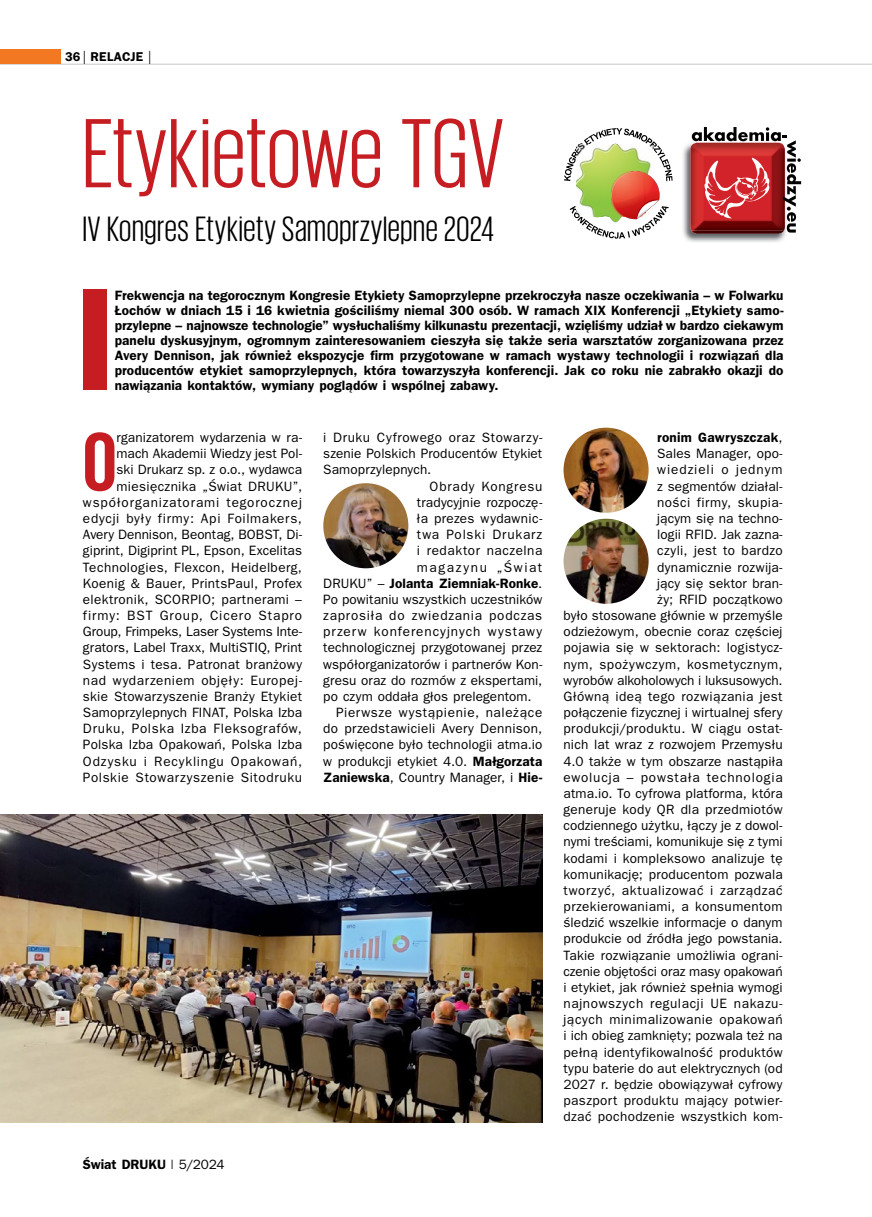
<style>
.page{position:relative;width:872px;height:1217px;background:#fff}
.page>*{position:absolute;margin:0;border:0;box-sizing:border-box;transform-origin:0 0}
.t1{font:100.5px "Giorgio Sans";letter-spacing:.005em;color:#c61d23}
.t2{font:700 85.05px "Giorgio Sans";color:#c61d23}
.t3{font:36px "Giorgio Sans";letter-spacing:.02em;color:#000}
.t4{font:13.5px/16.2px "Frankfurt Gothic";letter-spacing:.02em;color:#000;text-align:right}
.t5{font:700 13.5px/15px "Frankfurt Gothic";letter-spacing:.01em;color:#000;text-align:justify}
.t6{font:13.5px "Frankfurt Gothic";letter-spacing:.06em;color:#000}
.t7{font:13.5px "Frankfurt Gothic";letter-spacing:.045em;color:#000}
.t8{font:13.5px "Frankfurt Gothic";letter-spacing:.07em;color:#000}
.t9{font:13.5px "Frankfurt Gothic";letter-spacing:.05em;color:#000}
.t10{font:13.5px "Frankfurt Gothic";letter-spacing:.04em;color:#000}
.t11{font:13.5px "Frankfurt Gothic";letter-spacing:.125em;color:#000}
.t12{font:700 12.75px "Frankfurt Gothic";letter-spacing:.015em;color:#000}
.s1{font-weight:400;font-size:19.2px}
.s2{font-weight:400}
.s3{font-weight:700}
</style>
<div class="page">
<img style="left:323px;top:483px;width:85px;height:85px;border-radius:43px">
<img style="left:563px;top:427px;width:85px;height:85px;border-radius:43px">
<img style="left:563px;top:518px;width:85px;height:85px;border-radius:43px">
<img style="left:683px;top:144px;width:103px;height:98px">
<img style="left:690px;top:143px;width:95px;height:91px">
<svg style="left:692px;top:127px;width:109px;height:105px"></svg>
<div style="left:83px;top:289px;width:23px;height:100px;background:#c61d23"></div>
<svg style="left:564px;top:128px;width:108px;height:110px"></svg>
<img style="left:0;top:814px;width:542px;height:308px">
<hr style="left:0;top:64px;width:872px;height:1px;background:#c7c8ca">
<div style="left:0;top:49px;width:61px;height:15px;background:#f27921"></div>
<p class="t12" style="left:65px;top:49px;width:88px">36 <span class="s1">|</span> RELACJE <span class="s1">|</span></p>
<h1 class="t1" style="left:83px;top:105px;width:422px">Etykietowe TGV</h1>
<h3 class="t3" style="left:83px;top:212px;width:412px">IV Kongres Etykiety Samoprzylepne 2024</h3>
<p class="t5" style="left:115px;top:287px;width:670px">Frekwencja na tegorocznym Kongresie Etykiety Samoprzylepne przekroczyła nasze oczekiwania – w Folwarku Łochów w dniach 15 i 16 kwietnia gościliśmy niemal 300 osób. W ramach XIX Konferencji „Etykiety samo&shy;przylepne – najnowsze technologie” wysłuchaliśmy kilkunastu prezentacji, wzięliśmy udział w bardzo ciekawym panelu dyskusyjnym, ogromnym zainteresowaniem cieszyła się także seria warsztatów zorganizowana przez Avery Dennison, jak również ekspozycje firm przygotowane w ramach wystawy technologii i rozwiązań dla producentów etykiet samoprzylepnych, która towarzyszyła konferencji. Jak co roku nie zabrakło okazji do nawiązania kontaktów, wymiany poglądów i wspólnej zabawy.</p>
<h2 class="t2" style="left:83px;top:419px;width:35px">O</h2>
<p class="t4" style="left:83px;top:429px;width:221px">rganizatorem wydarzenia w ra&shy;mach Akademii Wiedzy jest Pol-<br>ski Drukarz sp. z o.o., wydawca miesięcznika „Świat DRUKU”, współorganizatorami tegorocznej edycji były firmy: Api Foilmakers, Avery Dennison, Beontag, BOBST, Di&shy;giprint, Digiprint PL, Epson, Excelitas Technologies, Flexcon, Heidelberg, Koenig &amp; Bauer, PrintsPaul, Profex elektronik, SCORPIO; partnerami – firmy: BST Group, Cicero Stapro Group, Frimpeks, Laser Systems Inte&shy;grators, Label Traxx, MultiSTIQ, Print Systems i tesa. Patronat branżowy nad wydarzeniem objęły: Europej&shy;skie Stowarzyszenie Branży Etykiet Samoprzylepnych FINAT, Polska Izba Druku, Polska Izba Fleksografów, Polska Izba Opakowań, Polska Izba Odzysku i Recyklingu Opakowań, Polskie Stowarzyszenie Sitodruku</p>
<p class="t5" style="left:83px;top:1156px;width:143px">Świat DRUKU <span class="s2">| 5/2024</span></p>
<p class="t7" style="left:323px;top:430px;width:220px">i Druku Cyfrowego oraz Stowarzy-</p>
<p class="t4" style="left:323px;top:445px;width:220px">szenie Polskich Producentów Etykiet</p>
<p class="t4" style="left:323px;top:461px;width:110px">Samoprzylepnych.</p>
<p class="t6" style="left:429px;top:478px;width:114px">Obrady Kongresu</p>
<p class="t4" style="left:417px;top:494px;width:127px">tradycyjnie rozpoczę-</p>
<p class="t4" style="left:417px;top:510px;width:127px">ła prezes wydawnic-</p>
<p class="t6" style="left:417px;top:527px;width:127px">twa Polski Drukarz</p>
<p class="t10" style="left:417px;top:543px;width:127px">i redaktor naczelna</p>
<p class="t11" style="left:417px;top:559px;width:127px">magazynu „Świat</p>
<p class="t5" style="left:323px;top:575px;width:220px"><span class="s2">DRUKU” –</span> Jolanta Ziemniak-Ronke<span class="s2">.</span></p>
<p class="t4" style="left:323px;top:591px;width:220px">Po powitaniu wszystkich uczestników</p>
<p class="t6" style="left:323px;top:607px;width:220px">zaprosiła do zwiedzania podczas</p>
<p class="t8" style="left:323px;top:624px;width:220px">przerw konferencyjnych wystawy</p>
<p class="t4" style="left:323px;top:639px;width:220px">technologicznej przygotowanej przez</p>
<p class="t4" style="left:323px;top:655px;width:220px">współorganizatorów i partnerów Kon-</p>
<p class="t4" style="left:323px;top:671px;width:220px">gresu oraz do rozmów z ekspertami,</p>
<p class="t4" style="left:323px;top:688px;width:210px">po czym oddała głos prelegentom.</p>
<p class="t9" style="left:336px;top:704px;width:208px">Pierwsze wystąpienie, należące</p>
<p class="t4" style="left:323px;top:720px;width:220px">do przedstawicieli Avery Dennison,</p>
<p class="t4" style="left:323px;top:736px;width:220px">poświęcone było technologii atma.io</p>
<p class="t4" style="left:323px;top:752px;width:220px">w produkcji etykiet 4.0. <span class="s3">Małgorzata</span></p>
<p class="t4" style="left:323px;top:768px;width:220px"><span class="s3">Zaniewska</span>, Country Manager, i <span class="s3">Hie-</span></p>
<p class="t4" style="left:563px;top:429px;width:221px"><span class="s3">ronim Gawryszczak</span>,<br>Sales Manager, opo-<br>wiedzieli o jednym<br>z segmentów działal-<br>ności firmy, skupia-<br>jącym się na techno-<br>logii RFID. Jak zazna-<br>czyli, jest to bardzo<br>dynamicznie rozwija-<br>jący się sektor bran-<br>ży; RFID początkowo<br>było stosowane głównie w przemyśle odzieżowym, obecnie coraz częściej pojawia się w sektorach: logistycz&shy;nym, spożywczym, kosmetycznym, wyrobów alkoholowych i luksusowych.<br>Główną ideą tego rozwiązania jest połączenie fizycznej i wirtualnej sfery produkcji/produktu. W ciągu ostat&shy;nich lat wraz z rozwojem Przemysłu<br>4.0 także w tym obszarze nastąpiła ewolucja – powstała technologia atma.io. To cyfrowa platforma, która generuje kody QR dla przedmiotów codziennego użytku, łączy je z dowol&shy;nymi treściami, komunikuje się z tymi kodami i kompleksowo analizuje tę komunikację; producentom pozwala tworzyć, aktualizować i zarządzać przekierowaniami, a konsumentom śledzić wszelkie informacje o danym produkcie od źródła jego powstania.<br>Takie rozwiązanie umożliwia ograni&shy;czenie objętości oraz masy opakowań i etykiet, jak również spełnia wymogi najnowszych regulacji UE nakazu&shy;jących minimalizowanie opakowań i ich obieg zamknięty; pozwala też na pełną identyfikowalność produktów typu baterie do aut elektrycznych (od<br>2027 r. będzie obowiązywał cyfrowy paszport produktu mający potwier&shy;dzać pochodzenie wszystkich kom-</p>
</div>
